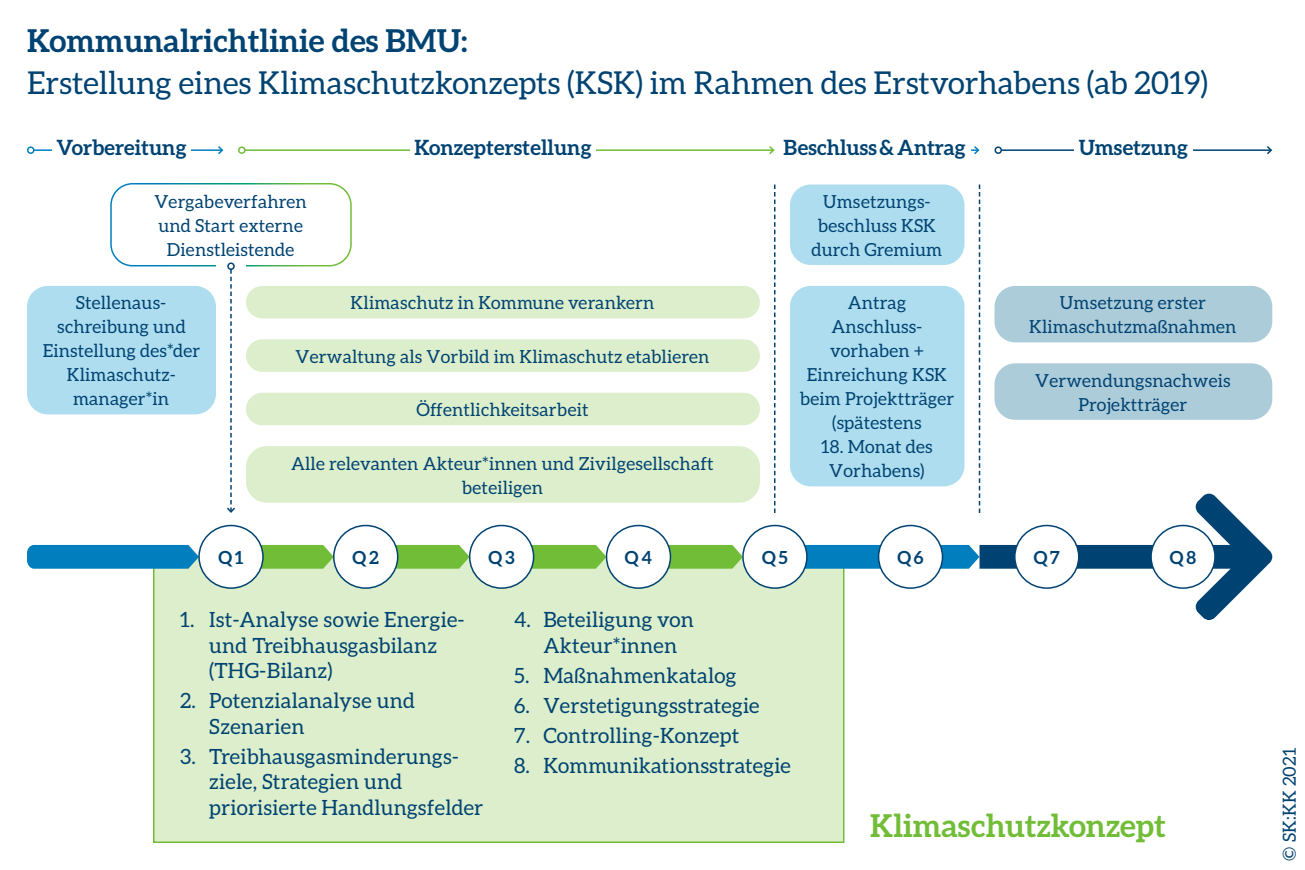
<style>
.page{position:relative;width:1305px;height:870px;background:#fff}
.page>*{position:absolute;margin:0;border:0;box-sizing:border-box;transform-origin:0 0}
.t1{font:31.5px "Aleo";color:#004372}
.t2{font:700 31.5px "Aleo";color:#004372}
.t3{font:700 31.5px "Aleo";color:#71bd38}
.t4{font:21px/25.5px "Aleo";letter-spacing:.01em;color:#004372}
.t5{font:700 21px "Aleo";color:#004372}
.t6{font:18px/24px "Aleo";letter-spacing:.01em;color:#004372;text-align:center}
.t7{font:700 18px "Aleo";color:#004372}
</style>
<div class="page">
<div style="left:153px;top:557px;width:691px;height:286px;background:#dceecb;border:2px solid #71bd38"></div>
<svg style="left:27px;top:545px;width:171px;height:24px;background:#0a83bf"></svg>
<svg style="left:262px;top:545px;width:72px;height:24px;background:#7bc146"></svg>
<svg style="left:396px;top:545px;width:74px;height:24px;background:#7ac146"></svg>
<svg style="left:532px;top:545px;width:75px;height:24px;background:#7ac146"></svg>
<svg style="left:669px;top:545px;width:73px;height:24px;background:#79c044"></svg>
<div style="left:334px;top:526px;width:64px;height:62px;background:#fff;border-radius:50%"></div>
<div style="left:333px;top:525px;width:65px;height:64px;border:2px solid #004372;border-radius:50%"></div>
<div style="left:470px;top:526px;width:64px;height:62px;background:#fff;border-radius:50%"></div>
<div style="left:469px;top:525px;width:65px;height:64px;border:2px solid #004372;border-radius:50%"></div>
<div style="left:607px;top:526px;width:63px;height:62px;background:#fff;border-radius:50%"></div>
<div style="left:606px;top:525px;width:65px;height:64px;border:2px solid #004372;border-radius:50%"></div>
<div style="left:743px;top:526px;width:64px;height:62px;background:#fff;border-radius:50%"></div>
<div style="left:742px;top:525px;width:66px;height:64px;border:2px solid #004372;border-radius:50%"></div>
<div style="left:199px;top:526px;width:64px;height:62px;background:#fff;border-radius:50%"></div>
<div style="left:198px;top:525px;width:66px;height:64px;border:2px solid #004372;border-radius:50%"></div>
<div style="left:27px;top:286px;width:189px;height:128px;background:#aeddef;border-radius:21px"></div>
<div style="left:110px;top:183px;width:242px;height:83px;border:2px solid #fff;border-radius:22px"></div>
<div style="left:246px;top:286px;width:514px;height:32px;background:#dceecb;border-radius:16px"></div>
<div style="left:246px;top:393px;width:514px;height:32px;background:#dceecb;border-radius:16px"></div>
<div style="left:246px;top:339px;width:514px;height:33px;background:#dceecb;border-radius:16px"></div>
<div style="left:246px;top:446px;width:514px;height:57px;background:#dceecb;border-radius:21px"></div>
<svg style="left:774px;top:184px;width:2px;height:329px"></svg>
<svg style="left:784px;top:184px;width:488px;height:436px"></svg>
<hr style="left:245px;top:149px;width:529px;height:2px;background:#71bd38">
<div style="left:238px;top:146px;width:8px;height:8px;border:2px solid #71bd38;border-radius:50%"></div>
<svg style="left:768px;top:146px;width:7px;height:9px"></svg>
<hr style="left:34px;top:149px;width:188px;height:2px;background:#007ebd">
<div style="left:27px;top:146px;width:7px;height:8px;border:2px solid #007ebd;border-radius:50%"></div>
<svg style="left:216px;top:146px;width:8px;height:9px"></svg>
<div style="left:52px;top:139px;width:139px;height:16px;background:#fff"></div>
<div style="left:410px;top:139px;width:186px;height:16px;background:#fff"></div>
<hr style="left:797px;top:149px;width:181px;height:2px;background:#007ebd">
<svg style="left:972px;top:146px;width:8px;height:9px"></svg>
<hr style="left:1001px;top:149px;width:270px;height:2px;background:#004372">
<div style="left:995px;top:146px;width:7px;height:8px;border:2px solid #004372;border-radius:50%"></div>
<svg style="left:1265px;top:146px;width:8px;height:9px"></svg>
<div style="left:779px;top:139px;width:191px;height:16px;background:#fff"></div>
<div style="left:1074px;top:139px;width:119px;height:16px;background:#fff"></div>
<div style="left:216px;top:262px;width:30px;height:8px;background:#fff"></div>
<div style="left:227px;top:262px;width:8px;height:8px;border:2px solid #004372;border-radius:50%"></div>
<svg style="left:227px;top:269px;width:8px;height:244px"></svg>
<h1 class="t2" style="left:27px;top:23px;width:442px">Kommunalrichtlinie des BMU:</h1>
<h1 class="t1" style="left:27px;top:65px;width:1183px">Erstellung eines Klimaschutzkonzepts (KSK) im Rahmen des Erstvorhabens (ab 2019)</h1>
<p class="t5" style="left:56px;top:136px;width:132px">Vorbereitung</p>
<p class="t5" style="left:414px;top:136px;width:179px">Konzepterstellung</p>
<p class="t5" style="left:784px;top:136px;width:183px">Beschluss &amp; Antrag</p>
<p class="t5" style="left:1079px;top:136px;width:111px">Umsetzung</p>
<p class="t6" style="left:154px;top:189px;width:154px">Vergabe verfahren und Start externe<br>Dienstleistende</p>
<p class="t6" style="left:43px;top:291px;width:159px">Stellenaus&shy;schreibung und<br>Einstellung des*der<br>Klimaschutz&shy;manager*in</p>
<p class="t6" style="left:351px;top:291px;width:305px">Klimaschutz in Kommune verankern</p>
<p class="t6" style="left:296px;top:344px;width:415px">Verwaltung als Vorbild im Klimaschutz etablieren</p>
<p class="t6" style="left:416px;top:398px;width:174px">Öffentlichkeitsarbeit</p>
<p class="t6" style="left:291px;top:451px;width:424px">Alle relevanten Akteur*innen und Zivilgesellschaft beteiligen</p>
<p class="t6" style="left:812px;top:189px;width:132px">Umsetzungs&shy;beschluss KSK durch Gremium</p>
<p class="t6" style="left:800px;top:291px;width:156px">Antrag<br>Anschluss&shy;vorhaben +<br>Einreichung KSK beim Projektträger (spätestens</p>
<p class="t6" style="left:821px;top:435px;width:113px">18. Monat des<br>Vorhabens)</p>
<p class="t6" style="left:1029px;top:291px;width:209px">Umsetzung erster<br>Klimaschutzmaßnahmen</p>
<p class="t6" style="left:1035px;top:368px;width:197px">Verwendungsnachweis<br>Projektträger</p>
<p class="t7" style="left:218px;top:547px;width:27px">Q 1</p>
<p class="t7" style="left:353px;top:547px;width:28px">Q 2</p>
<p class="t7" style="left:489px;top:547px;width:28px">Q 3</p>
<p class="t7" style="left:625px;top:547px;width:29px">Q 4</p>
<p class="t7" style="left:762px;top:547px;width:27px">Q 5</p>
<p class="t7" style="left:897px;top:547px;width:28px">Q 6</p>
<p class="t7" style="left:1034px;top:547px;width:28px">Q 7</p>
<p class="t7" style="left:1170px;top:547px;width:28px">Q 8</p>
<p class="t4" style="left:209px;top:607px;width:257px;text-indent:-29px">1. Ist-Analyse sowie Energie&shy;und Treibhausgasbilanz (THG-Bilanz)</p>
<p class="t4" style="left:209px;top:688px;width:207px;text-indent:-29px">2. Potenzialanalyse und<br>Szenarien</p>
<p class="t4" style="left:209px;top:743px;width:276px;text-indent:-29px">3. Treibhausgasminderungs&shy;ziele, Strategien und priorisierte Handlungsfelder</p>
<p class="t4" style="left:543px;top:607px;width:152px;text-indent:-29px">4. Beteiligung von<br>Akteur*innen</p>
<p class="t4" style="left:514px;top:662px;width:224px">5. Maßnahmenkatalog</p>
<p class="t4" style="left:514px;top:692px;width:247px">6. Verstetigungsstrategie</p>
<p class="t4" style="left:514px;top:722px;width:227px">7. Controlling-Konzept</p>
<p class="t4" style="left:514px;top:752px;width:278px">8. Kommunikationsstrategie</p>
<h1 class="t3" style="left:870px;top:807px;width:297px">Klimaschutzkonzept</h1>
<p class="t6" style="left:1277px;top:861px;width:115px;rotate:-90deg">© SK:KK 2021</p>
</div>
